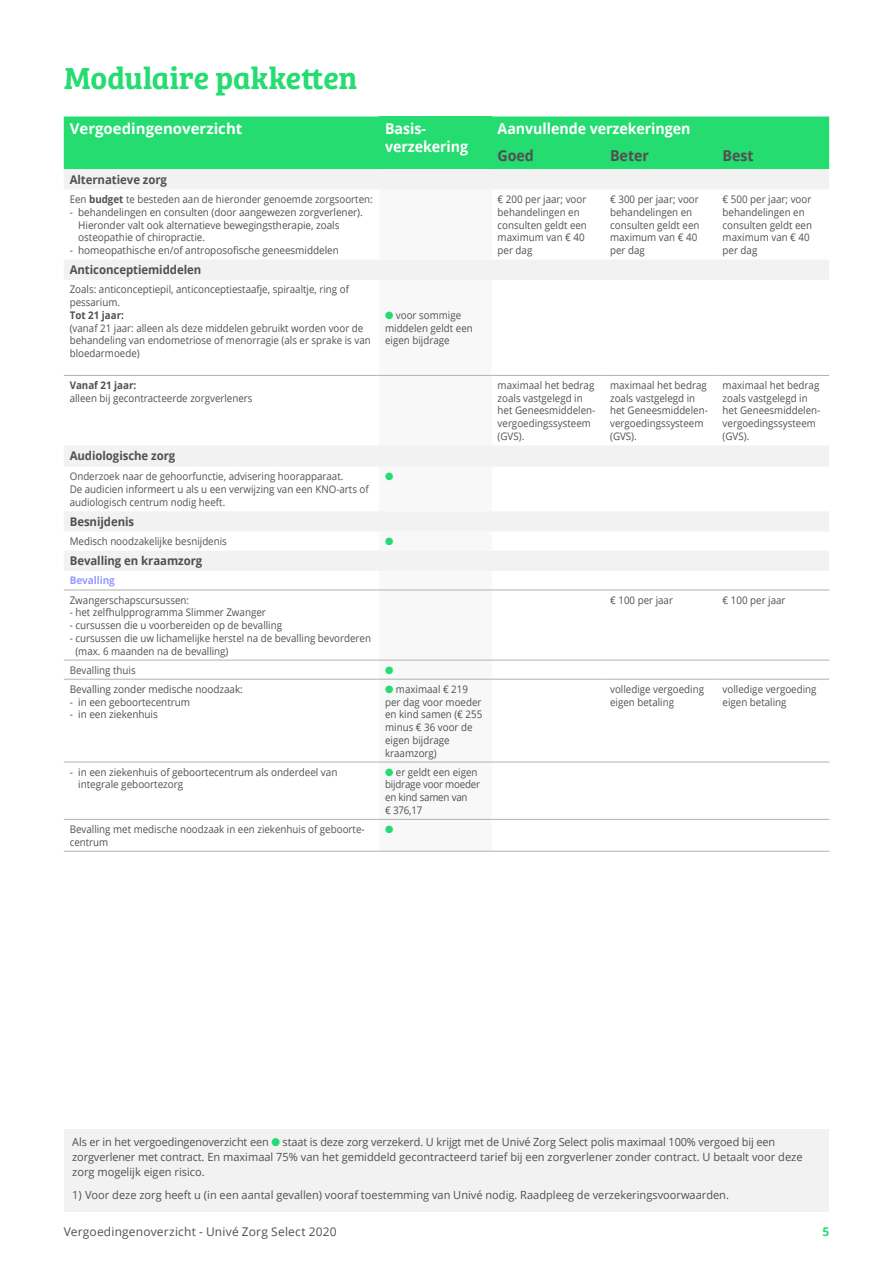
<style>
.page{position:relative;width:893px;height:1263px;background:#fff}
.page>*{position:absolute;margin:0;border:0;box-sizing:border-box;transform-origin:0 0}
.Unive_verzekering_ti{font:31.5px "Bree Serif Sb";color:#25dc71}
.Witte_kop_Boven{font:700 15px/18px "Open Sans";letter-spacing:-.005em;color:#fff;scale:.95 1}
.Witte_kop_Boven-2{font:700 15px "Open Sans";letter-spacing:-.005em;color:#fff}
.t1{font:700 15px "Open Sans";letter-spacing:-.005em;color:#505050;scale:.95 1}
.Bold_kop_8{font:700 12px "Open Sans";letter-spacing:-.005em;color:#505050;scale:.95 1}
.t2{font:12px "Open Sans";letter-spacing:.015em;color:#505050}
.t3{font:700 12px "Open Sans";color:#25dc71}
.Platte_txt_Tabel{font:11.25px/15px "Open Sans";color:#505050}
.Platte_txt_Tabel-2{font:10.5px/12.8px "Open Sans";color:#505050;scale:.93 1}
.Platte_txt_Tabel-3{font:10.5px/12.8px "Open Sans";color:#505050;scale:.95 1}
.Inspringen_Plat_txt{font:10.5px/12.8px "Open Sans";color:#505050;scale:.93 1}
.Platte_txt_Tabel-4{font:10.5px/12.8px "Open Sans";letter-spacing:-.02em;color:#505050;scale:.93 1}
.Platte_txt_Tabel-5{font:700 10.5px "Open Sans";color:#505050;scale:.93 1}
.Medium_kop{font:700 10.5px "Open Sans";letter-spacing:-.005em;color:#949bff;scale:.95 1}
.Platte_txt_Tabel-6{font:10.5px "Zapf Dingbats ITC";color:#25dc71}
.s1{font-weight:700}
.s2{color:#25dc71}
</style>
<div class="page">
<div style="left:64px;top:1129px;width:764px;height:83px;background:#f2f2f2"></div>
<div style="left:64px;top:117px;width:765px;height:52px;background:#25dc71"></div>
<div style="left:379px;top:117px;width:113px;height:52px;background:#25dc71"></div>
<svg style="left:64px;top:169px;width:765px;height:402px"></svg>
<svg style="left:379px;top:189px;width:113px;height:662px"></svg>
<hr style="left:64px;top:590px;width:315px;height:1px;background:#b2b2b2">
<hr style="left:379px;top:590px;width:113px;height:1px;background:#b2b2b2">
<hr style="left:492px;top:590px;width:112px;height:1px;background:#b2b2b2">
<hr style="left:604px;top:590px;width:113px;height:1px;background:#b2b2b2">
<hr style="left:717px;top:590px;width:112px;height:1px;background:#b2b2b2">
<hr style="left:64px;top:851px;width:315px;height:1px;background:#b2b2b2">
<hr style="left:379px;top:851px;width:113px;height:1px;background:#b2b2b2">
<hr style="left:492px;top:851px;width:112px;height:1px;background:#b2b2b2">
<hr style="left:604px;top:851px;width:113px;height:1px;background:#b2b2b2">
<hr style="left:717px;top:851px;width:112px;height:1px;background:#b2b2b2">
<hr style="left:64px;top:375px;width:315px;height:1px;background:#b2b2b2">
<hr style="left:379px;top:375px;width:113px;height:1px;background:#b2b2b2">
<hr style="left:492px;top:375px;width:112px;height:1px;background:#b2b2b2">
<hr style="left:604px;top:375px;width:113px;height:1px;background:#b2b2b2">
<hr style="left:717px;top:375px;width:112px;height:1px;background:#b2b2b2">
<hr style="left:64px;top:660px;width:315px;height:1px;background:#b2b2b2">
<hr style="left:379px;top:660px;width:113px;height:1px;background:#b2b2b2">
<hr style="left:492px;top:660px;width:112px;height:1px;background:#b2b2b2">
<hr style="left:604px;top:660px;width:113px;height:1px;background:#b2b2b2">
<hr style="left:717px;top:660px;width:112px;height:1px;background:#b2b2b2">
<hr style="left:64px;top:679px;width:315px;height:1px;background:#b2b2b2">
<hr style="left:379px;top:679px;width:113px;height:1px;background:#b2b2b2">
<hr style="left:492px;top:679px;width:112px;height:1px;background:#b2b2b2">
<hr style="left:604px;top:679px;width:113px;height:1px;background:#b2b2b2">
<hr style="left:717px;top:679px;width:112px;height:1px;background:#b2b2b2">
<hr style="left:64px;top:762px;width:315px;height:1px;background:#b2b2b2">
<hr style="left:379px;top:762px;width:113px;height:1px;background:#b2b2b2">
<hr style="left:492px;top:762px;width:112px;height:1px;background:#b2b2b2">
<hr style="left:604px;top:762px;width:113px;height:1px;background:#b2b2b2">
<hr style="left:717px;top:762px;width:112px;height:1px;background:#b2b2b2">
<hr style="left:64px;top:819px;width:315px;height:1px;background:#b2b2b2">
<hr style="left:379px;top:819px;width:113px;height:1px;background:#b2b2b2">
<hr style="left:492px;top:819px;width:112px;height:1px;background:#b2b2b2">
<hr style="left:604px;top:819px;width:113px;height:1px;background:#b2b2b2">
<hr style="left:717px;top:819px;width:112px;height:1px;background:#b2b2b2">
<p class="Unive_verzekering_ti" style="left:64px;top:54px;width:295px">Modulaire pakketten</p>
<p class="Witte_kop_Boven-2" style="left:70px;top:118px;width:174px">Vergoedingenoverzicht</p>
<p class="Witte_kop_Boven" style="left:385px;top:120px;width:89px">Basis&shy;verzekering</p>
<p class="Witte_kop_Boven" style="left:498px;top:120px;width:204px">Aanvullende verzekeringen</p>
<p class="t1" style="left:498px;top:145px;width:40px">Goed</p>
<p class="t1" style="left:610px;top:145px;width:42px">Beter</p>
<p class="t1" style="left:723px;top:145px;width:34px">Best</p>
<p class="Bold_kop_8" style="left:70px;top:171px;width:104px">Alternatieve zorg</p>
<p class="Platte_txt_Tabel-2" style="left:70px;top:193px;width:327px">Een <span class="s1">budget</span> te besteden aan de hieronder genoemde zorgsoorten:</p>
<p class="Platte_txt_Tabel-3" style="left:78px;top:205px;width:301px;text-indent:-9px">- behandelingen en consulten (door aangewezen zorgverlener).<br>Hieronder valt ook alternatieve bewegingstherapie, zoals osteopathie of chiropractie.</p>
<p class="Platte_txt_Tabel-3" style="left:70px;top:244px;width:285px">- homeopathische en/of antroposofische geneesmiddelen</p>
<p class="Bold_kop_8" style="left:70px;top:261px;width:140px">Anticonceptiemiddelen</p>
<p class="Platte_txt_Tabel-2" style="left:70px;top:283px;width:302px">Zoals: anticonceptiepil, anticonceptiestaafje, spiraaltje, ring of pessarium.</p>
<p class="Platte_txt_Tabel-5" style="left:70px;top:308px;width:60px">Tot 21 jaar:</p>
<p class="Platte_txt_Tabel-2" style="left:70px;top:321px;width:325px">(vanaf 21 jaar: alleen als deze middelen gebruikt worden voor de behandeling van endometriose of menorragie (als er sprake is van bloedarmoede)</p>
<p class="Platte_txt_Tabel-5" style="left:70px;top:378px;width:73px">Vanaf 21 jaar:</p>
<p class="Platte_txt_Tabel-2" style="left:70px;top:391px;width:198px">alleen bij gecontracteerde zorgverleners</p>
<p class="Platte_txt_Tabel-2" style="left:385px;top:308px;width:96px"><span class="s2">●</span> voor sommige middelen geldt een eigen bijdrage</p>
<p class="Bold_kop_8" style="left:70px;top:447px;width:113px">Audiologische zorg</p>
<p class="Platte_txt_Tabel-2" style="left:70px;top:470px;width:323px">Onderzoek naar de gehoorfunctie, advisering hoorapparaat.<br>De audicien informeert u als u een verwijzing van een KNO-arts of audiologisch centrum nodig heeft.</p>
<p class="Platte_txt_Tabel-6" style="left:385px;top:472px;width:10px">●</p>
<p class="Bold_kop_8" style="left:70px;top:513px;width:69px">Besnijdenis</p>
<p class="Platte_txt_Tabel-2" style="left:70px;top:535px;width:171px">Medisch noodzakelijke besnijdenis</p>
<p class="Platte_txt_Tabel-6" style="left:385px;top:536px;width:10px">●</p>
<p class="Bold_kop_8" style="left:70px;top:552px;width:141px">Bevalling en kraamzorg</p>
<p class="Medium_kop" style="left:70px;top:573px;width:49px">Bevalling</p>
<p class="Inspringen_Plat_txt" style="left:70px;top:593px;width:130px">Zwangerschapscursussen:</p>
<p class="Inspringen_Plat_txt" style="left:70px;top:606px;width:212px">- het zelfhulpprogramma Slimmer Zwanger</p>
<p class="Inspringen_Plat_txt" style="left:70px;top:619px;width:230px">- cursussen die u voorbereiden op de bevalling</p>
<p class="Inspringen_Plat_txt" style="left:75px;top:631px;width:319px;text-indent:-6px">- cursussen die uw lichamelijke herstel na de bevalling bevorderen (max. 6 maanden na de bevalling)</p>
<p class="Platte_txt_Tabel-2" style="left:498px;top:193px;width:98px">€ 200 per jaar; voor behandelingen en consulten geldt een maximum van € 40 per dag</p>
<p class="Platte_txt_Tabel-2" style="left:610px;top:193px;width:98px">€ 300 per jaar; voor behandelingen en consulten geldt een maximum van € 40 per dag</p>
<p class="Platte_txt_Tabel-2" style="left:723px;top:193px;width:98px">€ 500 per jaar; voor behandelingen en consulten geldt een maximum van € 40 per dag</p>
<p class="Platte_txt_Tabel-2" style="left:498px;top:378px;width:107px">maximaal het bedrag zoals vastgelegd in het Geneesmiddelen&shy;vergoedingssysteem (GVS).</p>
<p class="Platte_txt_Tabel-2" style="left:610px;top:378px;width:107px">maximaal het bedrag zoals vastgelegd in het Geneesmiddelen&shy;vergoedingssysteem (GVS).</p>
<p class="Platte_txt_Tabel-2" style="left:723px;top:378px;width:107px">maximaal het bedrag zoals vastgelegd in het Geneesmiddelen&shy;vergoedingssysteem (GVS).</p>
<p class="Platte_txt_Tabel-2" style="left:610px;top:593px;width:69px">€ 100 per jaar</p>
<p class="Platte_txt_Tabel-2" style="left:723px;top:593px;width:69px">€ 100 per jaar</p>
<p class="Inspringen_Plat_txt" style="left:70px;top:663px;width:72px">Bevalling thuis</p>
<p class="Platte_txt_Tabel-6" style="left:385px;top:665px;width:10px">●</p>
<p class="Platte_txt_Tabel-3" style="left:70px;top:682px;width:184px">Bevalling zonder medische noodzaak:</p>
<p class="Platte_txt_Tabel-3" style="left:70px;top:695px;width:128px">- in een geboortecentrum</p>
<p class="Platte_txt_Tabel-3" style="left:70px;top:708px;width:94px">- in een ziekenhuis</p>
<p class="Platte_txt_Tabel-2" style="left:385px;top:682px;width:106px"><span class="s2">●</span> maximaal € 219 per dag voor moeder en kind samen (€ 255 minus € 36 voor de eigen bijdrage kraamzorg)</p>
<p class="Platte_txt_Tabel-2" style="left:610px;top:682px;width:102px">volledige vergoeding eigen betaling</p>
<p class="Platte_txt_Tabel-2" style="left:723px;top:682px;width:102px">volledige vergoeding eigen betaling</p>
<p class="Platte_txt_Tabel-3" style="left:78px;top:765px;width:274px;text-indent:-9px">- in een ziekenhuis of geboortecentrum als onderdeel van integrale geboortezorg</p>
<p class="Platte_txt_Tabel-4" style="left:385px;top:765px;width:104px"><span class="s2">●</span> er geldt een eigen bijdrage voor moeder en kind samen van<br>€ 376,17</p>
<p class="Inspringen_Plat_txt" style="left:70px;top:822px;width:319px">Bevalling met medische noodzaak in een ziekenhuis of geboorte&shy;centrum</p>
<p class="Platte_txt_Tabel-6" style="left:385px;top:824px;width:10px">●</p>
<p class="Platte_txt_Tabel" style="left:72px;top:1134px;width:732px">Als er in het vergoedingenoverzicht een <span class="s2">●</span> staat is deze zorg verzekerd. U krijgt met de Univé Zorg Select polis maximaal 100% vergoed bij een zorgverlener met contract. En maximaal 75% van het gemiddeld gecontracteerd tarief bij een zorgverlener zonder contract. U betaalt voor deze zorg mogelijk eigen risico.</p>
<p class="Platte_txt_Tabel" style="left:72px;top:1187px;width:658px">1) Voor deze zorg heeft u (in een aantal gevallen) vooraf toestemming van Univé nodig. Raadpleeg de verzekeringsvoorwaarden.</p>
<p class="t2" style="left:64px;top:1224px;width:274px">Vergoedingenoverzicht - Univé Zorg Select 2020</p>
<p class="t3" style="left:822px;top:1223px;width:8px">5</p>
</div>
